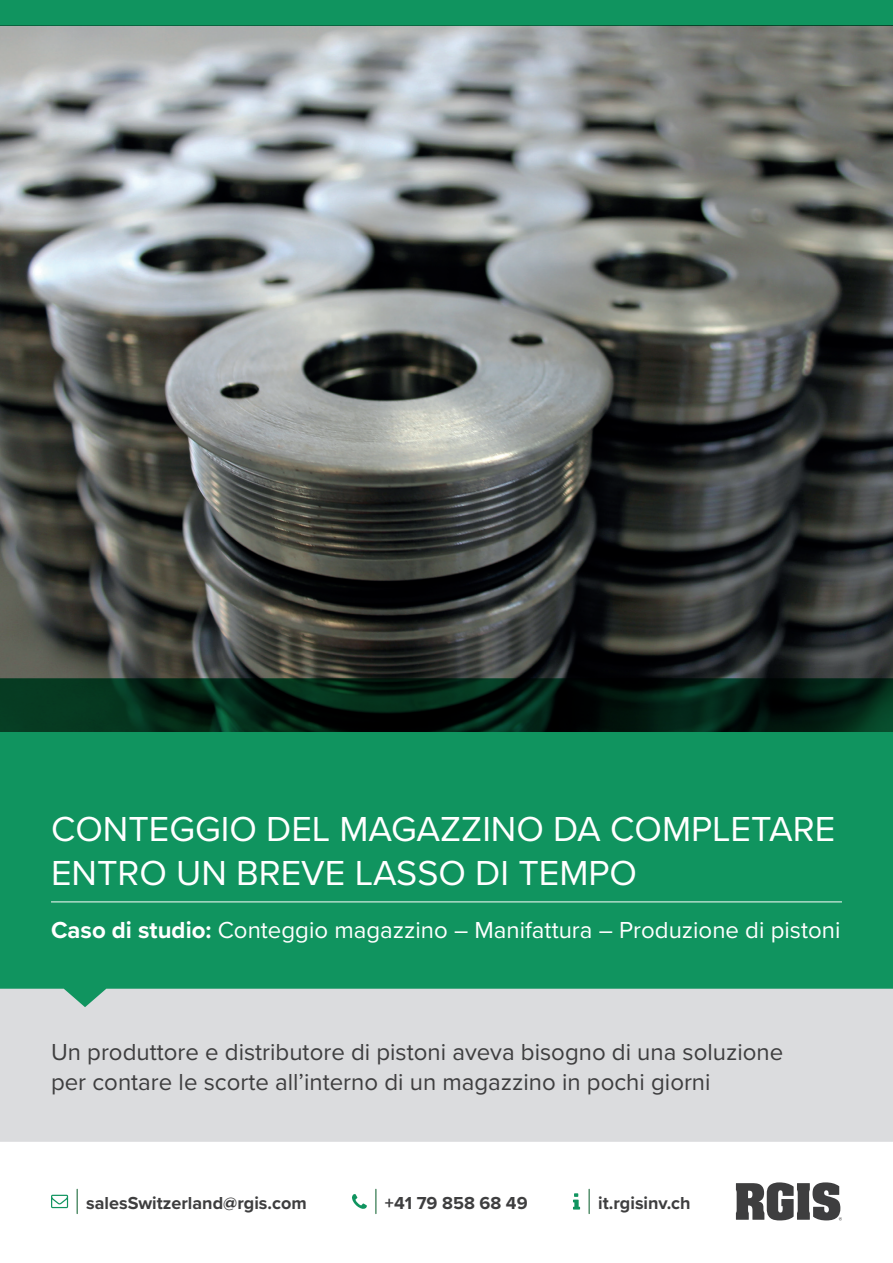
<style>
.page{position:relative;width:893px;height:1263px;background:#fff}
.page>*{position:absolute;margin:0;border:0;box-sizing:border-box;transform-origin:0 0}
.t1{font:36px/43.2px "Proxima Nova";color:#fff}
.t2{font:24px/30px "Proxima Nova";color:#3e3e3f}
.t3{font:24px "Proxima Nova";color:#fff}
.t4{font:700 18px "Proxima Nova";color:#3e3e3f}
.s1{font-weight:700}
</style>
<div class="page">
<svg style="left:589px;top:1189px;width:1px;height:24px"></svg>
<svg style="left:573px;top:1193px;width:7px;height:16px"></svg>
<svg style="left:736px;top:1182px;width:106px;height:38px"></svg>
<svg style="left:77px;top:1189px;width:1px;height:24px"></svg>
<svg style="left:51px;top:1195px;width:17px;height:13px"></svg>
<svg style="left:375px;top:1189px;width:1px;height:24px"></svg>
<svg style="left:352px;top:1194px;width:15px;height:15px"></svg>
<div style="left:0;top:1007px;width:893px;height:135px;background:#dbdcde"></div>
<svg style="left:0;top:731px;width:893px;height:276px;background:#1d9867"></svg>
<img style="left:0;top:26px;width:893px;height:705px">
<hr style="left:51px;top:901px;width:791px;height:1px;background:#fff">
<div style="left:0;top:0;width:893px;height:26px;background:#10945f"></div>
<h1 class="t1" style="left:51px;top:806px;width:786px">CONTEGGIO DEL MAGAZZINO DA COMPLETARE<br>ENTRO UN BREVE LASSO DI TEMPO</h1>
<p class="t3" style="left:51px;top:912px;width:791px"><span class="s1">Caso di studio:</span> Conteggio magazzino – Manifattura – Produzione di pistoni</p>
<p class="t2" style="left:51px;top:1036px;width:734px">Un produttore e distributore di pistoni aveva bisogno di una soluzione per contare le scorte all’interno di un magazzino in pochi giorni</p>
<p class="t4" style="left:86px;top:1189px;width:222px">salesSwitzerland@rgis.com</p>
<p class="t4" style="left:385px;top:1189px;width:144px">+41 79 858 68 49</p>
<p class="t4" style="left:598px;top:1189px;width:94px">it.rgisinv.ch</p>
</div>
